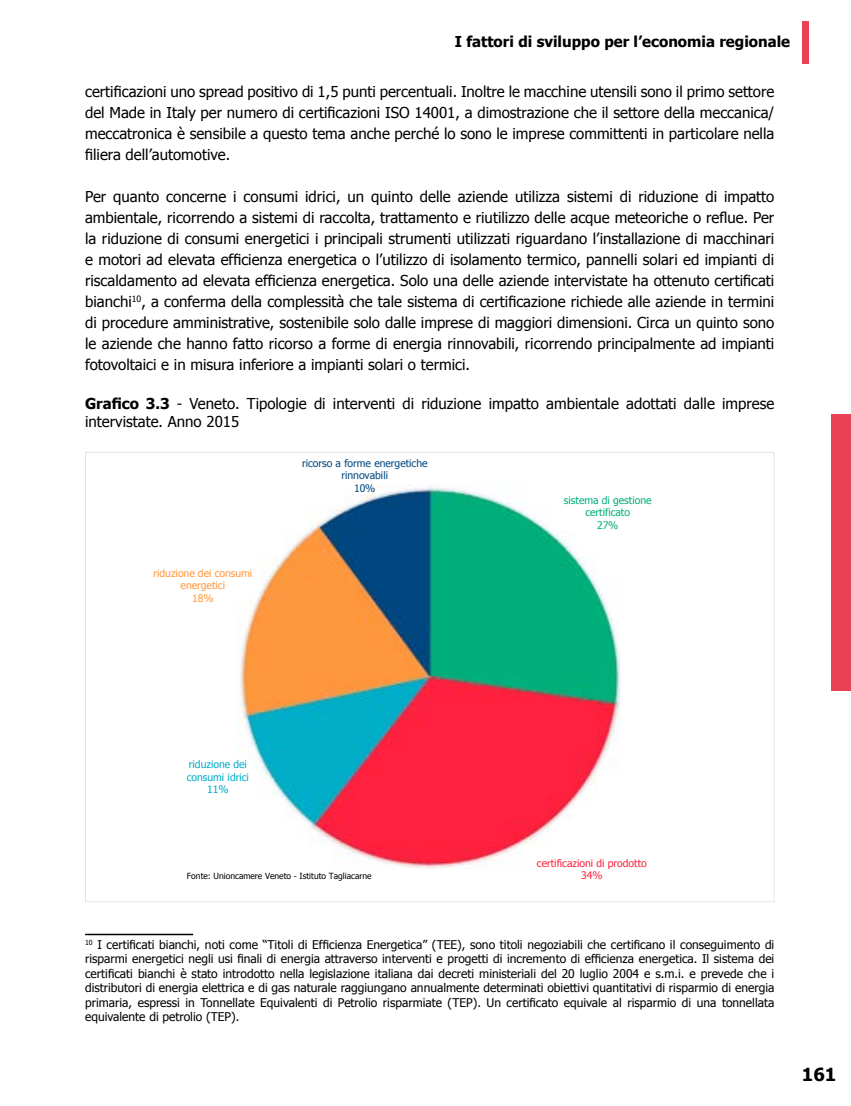
<style>
.page{position:relative;width:851px;height:1106px;background:#fff}
.page>*{position:absolute;margin:0;border:0;box-sizing:border-box;transform-origin:0 0}
.t1{font:700 18px "Tahoma";color:#000}
.t2{font:15px/21px "Tahoma";color:#000;text-align:justify}
.t3{font:700 15px "Tahoma";color:#000}
.t4{font:12px/14.4px "Tahoma";color:#000;text-align:justify}
.t5{font:10.35px/12.5px "Tahoma";color:#00477f;text-align:center}
.t6{font:10.35px/12.5px "Tahoma";color:#ff983d;text-align:center}
.t7{font:10.35px/12.5px "Tahoma";color:#00af7b;text-align:center}
.t8{font:10.35px/12.5px "Tahoma";color:#00aec9;text-align:center}
.t9{font:10.35px/12.5px "Tahoma";color:#ff213e;text-align:center}
.t10{font:8.4px "Tahoma";color:#000}
.s1{font-weight:700}
</style>
<div class="page">
<div style="left:802px;top:21px;width:6px;height:43px;background:#e94256"></div>
<div style="left:831px;top:415px;width:19px;height:276px;background:#e94256"></div>
<svg style="left:85px;top:452px;width:689px;height:450px"></svg>
<hr style="left:85px;top:933px;width:108px;height:2px;background:#000">
<p class="t3" style="left:454px;top:31px;width:337px">I fattori di sviluppo per l’economia regionale</p>
<p class="t2" style="left:85px;top:81px;width:690px">certificazioni uno spread positivo di 1,5 punti percentuali. Inoltre le macchine utensili sono il primo settore del Made in Italy per numero di certificazioni ISO 14001, a dimostrazione che il settore della meccanica/ meccatronica è sensibile a questo tema anche perché lo sono le imprese committenti in particolare nella filiera dell’automotive.</p>
<p class="t2" style="left:85px;top:186px;width:690px">Per quanto concerne i consumi idrici, un quinto delle aziende utilizza sistemi di riduzione di impatto ambientale, ricorrendo a sistemi di raccolta, trattamento e riutilizzo delle acque meteoriche o reflue. Per la riduzione di consumi energetici i principali strumenti utilizzati riguardano l’installazione di macchinari e motori ad elevata efficienza energetica o l’utilizzo di isolamento termico, pannelli solari ed impianti di riscaldamento ad elevata efficienza energetica. Solo una delle aziende intervistate ha ottenuto certificati bianchi<sup>10</sup>, a conferma della complessità che tale sistema di certificazione richiede alle aziende in termini di procedure amministrative, sostenibile solo dalle imprese di maggiori dimensioni. Circa un quinto sono le aziende che hanno fatto ricorso a forme di energia rinnovabili, ricorrendo principalmente ad impianti fotovoltaici e in misura inferiore a impianti solari o termici.</p>
<p class="t2" style="left:85px;top:395px;width:690px;line-height:18px"><span class="s1">Grafico 3.3</span> - Veneto. Tipologie di interventi di riduzione impatto ambientale adottati dalle imprese intervistate. Anno 2015</p>
<p class="t6" style="left:153px;top:566px;width:100px">riduzione dei consumi energetici<br>18%</p>
<p class="t5" style="left:302px;top:456px;width:127px">ricorso a forme energetiche rinnovabili<br>10%</p>
<p class="t7" style="left:564px;top:493px;width:89px">sistema di gestione certificato<br>27%</p>
<p class="t8" style="left:187px;top:758px;width:64px">riduzione dei consumi idrici<br>11%</p>
<p class="t10" style="left:187px;top:870px;width:186px">Fonte: Unioncamere Veneto - Istituto Tagliacarne</p>
<p class="t9" style="left:537px;top:856px;width:111px">certificazioni di prodotto<br>34%</p>
<p class="t4" style="left:85px;top:938px;width:690px"><sup>10</sup> I certificati bianchi, noti come “Titoli di Efficienza Energetica” (TEE), sono titoli negoziabili che certificano il conseguimento di risparmi energetici negli usi finali di energia attraverso interventi e progetti di incremento di efficienza energetica. Il sistema dei certificati bianchi è stato introdotto nella legislazione italiana dai decreti ministeriali del 20 luglio 2004 e s.m.i. e prevede che i distributori di energia elettrica e di gas naturale raggiungano annualmente determinati obiettivi quantitativi di risparmio di energia primaria, espressi in Tonnellate Equivalenti di Petrolio risparmiate (TEP). Un certificato equivale al risparmio di una tonnellata equivalente di petrolio (TEP).</p>
<p class="t1" style="left:801px;top:1061px;width:36px">161</p>
</div>
